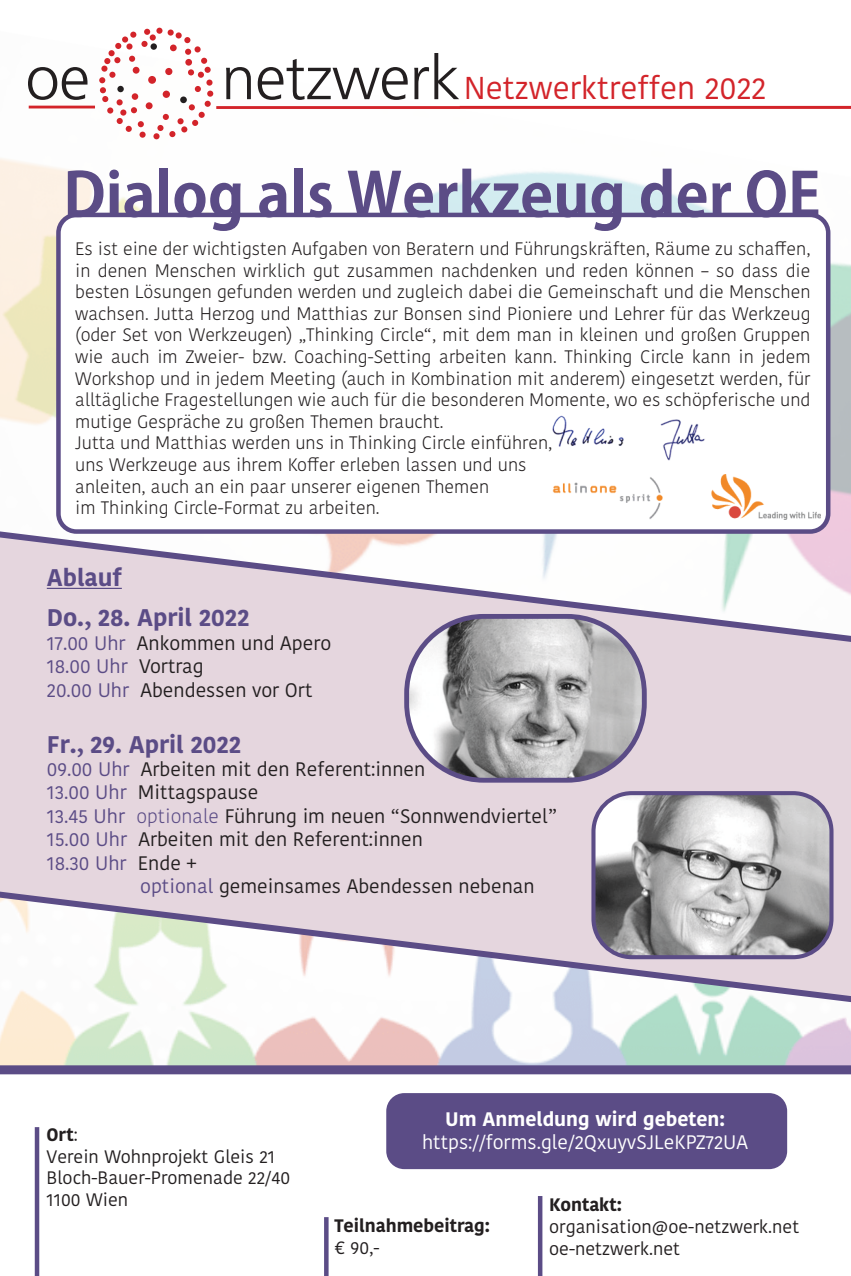
<style>
.page{position:relative;width:851px;height:1276px;background:#fff}
.page>*{position:absolute;margin:0;border:0;box-sizing:border-box;transform-origin:0 0}
.t1{font:300 61.5px "Frutiger";letter-spacing:-.01em;color:#231f20}
.t2{font:700 60px "Koz Go Pr 6 N";color:#5b4c86}
.t3{font:31.5px "Kohinoor Telugu";color:#d3242a}
.t4{font:700 24px "Kohinoor Bangla";color:#5b4c86}
.t5{font:19.5px "Kohinoor Bangla";color:#231f20}
.t6{font:19.5px "Kohinoor Telugu";color:#fff}
.t7{font:19.5px "Kohinoor Bangla";color:#5b4c86}
.t8{font:700 19.5px "Kohinoor Telugu";color:#fff}
.t9{font:300 18px/21.6px "Kohinoor Bangla";color:#231f20;text-align:justify}
.t10{font:18px/21.6px "Kohinoor Telugu";color:#231f20}
.t11{font:700 18px "Kohinoor Telugu";color:#231f20}
.s1{color:#5b4c86}
.s2{color:#231f20}
.s3{font-weight:300;color:#5b4c86}
.s4{font-weight:700}
</style>
<div class="page">
<img style="left:0;top:1011px;width:850px;height:54px">
<img style="left:0;top:30px;width:850px;height:490px">
<svg style="left:156px;top:28px;width:6px;height:6px"></svg>
<svg style="left:175px;top:32px;width:7px;height:7px"></svg>
<svg style="left:167px;top:29px;width:7px;height:7px"></svg>
<div style="left:170px;top:45px;width:7px;height:6px;background:#d3242a;border-radius:50%"></div>
<div style="left:150px;top:43px;width:7px;height:7px;background:#231f20;border-radius:50%"></div>
<div style="left:150px;top:34px;width:6px;height:7px;background:#d3242a;border-radius:50%"></div>
<div style="left:198px;top:112px;width:7px;height:6px;background:#d3242a;border-radius:50%"></div>
<div style="left:204px;top:101px;width:7px;height:6px;background:#d3242a;border-radius:50%"></div>
<div style="left:165px;top:68px;width:7px;height:7px;background:#d3242a;border-radius:50%"></div>
<div style="left:163px;top:91px;width:7px;height:7px;background:#d3242a;border-radius:50%"></div>
<div style="left:180px;top:96px;width:7px;height:7px;background:#231f20;border-radius:50%"></div>
<svg style="left:153px;top:104px;width:45px;height:35px"></svg>
<div style="left:146px;top:102px;width:6px;height:7px;background:#d3242a;border-radius:50%"></div>
<div style="left:148px;top:76px;width:8px;height:8px;background:#d3242a;border-radius:50%"></div>
<div style="left:126px;top:43px;width:6px;height:7px;background:#d3242a;border-radius:50%"></div>
<div style="left:108px;top:50px;width:7px;height:6px;background:#d3242a;border-radius:50%"></div>
<svg style="left:115px;top:43px;width:6px;height:6px"></svg>
<div style="left:122px;top:36px;width:6px;height:7px;background:#d3242a;border-radius:50%"></div>
<svg style="left:184px;top:37px;width:29px;height:60px"></svg>
<div style="left:139px;top:132px;width:7px;height:6px;background:#d3242a;border-radius:50%"></div>
<svg style="left:99px;top:56px;width:45px;height:76px"></svg>
<hr style="left:216px;top:106px;width:244px;height:3px;background:#d3242a">
<hr style="left:29px;top:106px;width:66px;height:2px;background:#d3242a">
<svg style="left:130px;top:29px;width:20px;height:18px"></svg>
<div style="left:132px;top:93px;width:6px;height:7px;background:#d3242a;border-radius:50%"></div>
<svg style="left:0;top:520px;width:850px;height:491px"></svg>
<hr style="left:459px;top:106px;width:391px;height:3px;background:#d3242a">
<div style="left:386px;top:1093px;width:401px;height:76px;background:#5b4c86;border-radius:18px"></div>
<hr style="left:35px;top:1127px;width:4px;height:149px;background:#5b4c86">
<svg style="left:324px;top:1217px;width:4px;height:59px"></svg>
<hr style="left:538px;top:1196px;width:4px;height:80px;background:#5b4c86">
<div style="left:0;top:1065px;width:850px;height:9px;background:#5b4c86"></div>
<img style="left:593px;top:793px;width:238px;height:164px">
<div style="left:591px;top:791px;width:242px;height:168px;border:4px solid #5b4c86;border-radius:38px"></div>
<img style="left:406px;top:616px;width:238px;height:164px">
<div style="left:404px;top:614px;width:242px;height:168px;border:5px solid #5b4c86;border-radius:77px"></div>
<hr style="left:47px;top:588px;width:75px;height:1px;background:#5b4c86">
<div style="left:58px;top:215px;width:770px;height:316px;background:#fff;border-radius:18px"></div>
<div style="left:56px;top:213px;width:774px;height:321px;border:4px solid #5b4c86;border-radius:18px"></div>
<img style="left:552px;top:415px;width:268px;height:105px">
<p class="t1" style="left:26px;top:43px;width:66px">oe</p>
<p class="t1" style="left:221px;top:43px;width:240px">netzwerk</p>
<p class="t3" style="left:463px;top:69px;width:304px">Netzwerktreffen 2022</p>
<p class="t2" style="left:63px;top:161px;width:758px">Dialog als Werkzeug der OE</p>
<p class="t9" style="left:75px;top:238px;width:736px">Es ist eine der wichtigsten Aufgaben von Beratern und Führungskräften, Räume zu schaffen, in denen Menschen wirklich gut zusammen nachdenken und reden können – so dass die besten Lösungen gefunden werden und zugleich dabei die Gemeinschaft und die Menschen wachsen. Jutta Herzog und Matthias zur Bonsen sind Pioniere und Lehrer für das Werkzeug (oder Set von Werkzeugen) „Thinking Circle“, mit dem man in kleinen und großen Gruppen wie auch im Zweier- bzw. Coaching-Setting arbeiten kann. Thinking Circle kann in jedem Workshop und in jedem Meeting (auch in Kombination mit anderem) eingesetzt werden, für alltägliche Fragestellungen wie auch für die besonderen Momente, wo es schöpferische und mutige Gespräche zu großen Themen braucht.</p>
<p class="t9" style="left:75px;top:432px;width:478px">Jutta und Matthias werden uns in Thinking Circle einführen, uns Werkzeuge aus ihrem Koffer erleben lassen und uns</p>
<p class="t9" style="left:75px;top:475px;width:415px">anleiten, auch an ein paar unserer eigenen Themen</p>
<p class="t9" style="left:75px;top:497px;width:306px">im Thinking Circle-Format zu arbeiten.</p>
<p class="t4" style="left:47px;top:556px;width:77px">Ablauf</p>
<p class="t4" style="left:47px;top:597px;width:204px">Do., 28. April 2022</p>
<p class="t5" style="left:47px;top:628px;width:286px"><span class="s1">17.00 Uhr</span> Ankommen und Apero</p>
<p class="t7" style="left:47px;top:651px;width:158px">18.00 Uhr <span class="s2">Vortrag</span></p>
<p class="t5" style="left:47px;top:674px;width:267px"><span class="s1">20.00 Uhr</span> Abendessen vor Ort</p>
<p class="t4" style="left:47px;top:723px;width:196px">Fr., 29. April 2022</p>
<p class="t5" style="left:47px;top:754px;width:380px"><span class="s1">09.00 Uhr</span> Arbeiten mit den Referent:innen</p>
<p class="t5" style="left:47px;top:777px;width:213px"><span class="s1">13.00 Uhr</span> Mittagspause</p>
<p class="t5" style="left:47px;top:801px;width:511px"><span class="s1">13.45 Uhr</span> <span class="s3">optionale</span> Führung im neuen “Sonnwendviertel”</p>
<p class="t5" style="left:47px;top:824px;width:377px"><span class="s1">15.00 Uhr</span> Arbeiten mit den Referent:innen</p>
<p class="t7" style="left:47px;top:847px;width:151px">18.30 Uhr <span class="s2">Ende +</span></p>
<p class="t5" style="left:140px;top:871px;width:396px"><span class="s1">optional</span> gemeinsames Abendessen nebenan</p>
<p class="t10" style="left:46px;top:1124px;width:230px"><span class="s4">Ort</span>:<br>Verein Wohnprojekt Gleis 21</p>
<p class="t10" style="left:46px;top:1167px;width:245px">Bloch-Bauer-Promenade 22/40</p>
<p class="t10" style="left:46px;top:1189px;width:83px">1100 Wien</p>
<p class="t8" style="left:445px;top:1107px;width:281px">Um Anmeldung wird gebeten:</p>
<p class="t6" style="left:422px;top:1130px;width:327px">https://forms.gle/2QxuyvSJLeKPZ72UA</p>
<p class="t11" style="left:334px;top:1215px;width:157px">Teilnahmebeitrag:</p>
<p class="t10" style="left:334px;top:1237px;width:47px">€ 90,-</p>
<p class="t11" style="left:549px;top:1194px;width:74px">Kontakt:</p>
<p class="t10" style="left:549px;top:1216px;width:251px">organisation@oe-netzwerk.net</p>
<p class="t10" style="left:549px;top:1237px;width:132px">oe-netzwerk.net</p>
</div>
